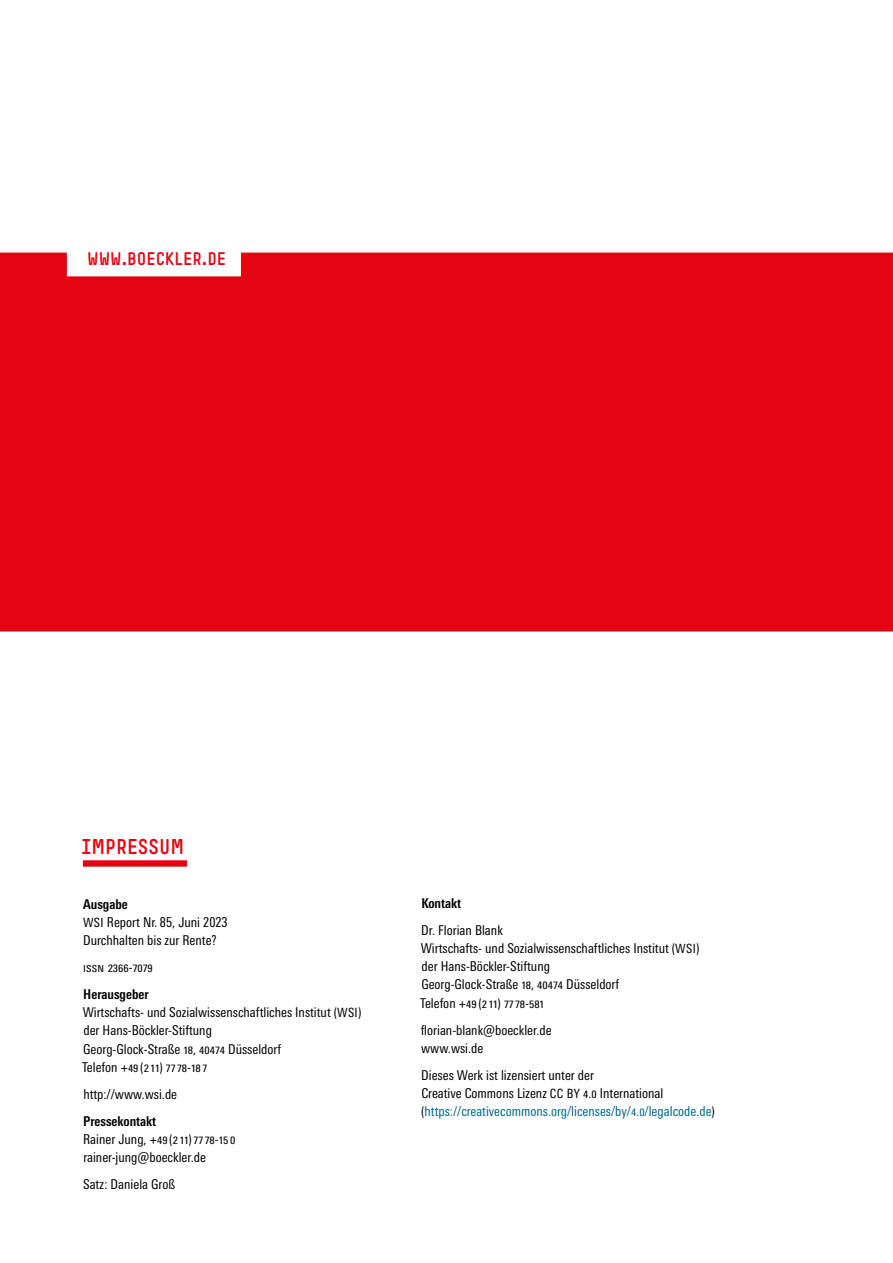
<style>
.page{position:relative;width:893px;height:1263px;background:#fff}
.page>*{position:absolute;margin:0;border:0;box-sizing:border-box;transform-origin:0 0}
.t1{font:21px "Simple HBS";color:#e30513}
.t2{font:18px "Simple HBS";color:#e30513}
.t3{font:condensed 13.5px/18px "Univers Next Pro";color:#000}
.t4{font:700 condensed 13.5px/27.2px "Univers Next Pro";color:#000}
.s1{font-weight:700}
.s2{font-size:12.75px}
.s3{font-weight:400;font-size:12.75px}
.s4{font-weight:400}
.s5{color:#00678b}
</style>
<div class="page">
<div style="left:0;top:253px;width:893px;height:378px;background:#e30513"></div>
<div style="left:83px;top:860px;width:104px;height:7px;background:#e30513"></div>
<h2 class="t2" style="left:87px;top:249px;width:141px">WWW.BOECKLER.DE</h2>
<h1 class="t1" style="left:82px;top:835px;width:104px">IMPRESSUM</h1>
<p class="t3" style="left:83px;top:895px;width:146px"><span class="s1">Ausgabe<br></span><span class="s2">WSI</span> Report Nr. 85, Juni 2023<br>Durchhalten bis zur Rente?</p>
<p class="t4" style="left:83px;top:954px;width:71px"><span class="s3">ISSN</span> <span class="s4">2366-7079<br></span>Herausgeber</p>
<p class="t3" style="left:82px;top:1003px;width:281px">Wirtschafts- und Sozialwissenschaftliches Institut (<span class="s2">WSI</span>) der Hans-Böckler-Stiftung<br>Georg-Glock-Straße 18, 40474 Düsseldorf<br>Telefon +49(211) 7778-187</p>
<p class="t3" style="left:83px;top:1085px;width:95px">http://www.wsi.de</p>
<p class="t4" style="left:83px;top:1107px;width:74px">Pressekontakt</p>
<p class="t3" style="left:83px;top:1130px;width:154px">Rainer Jung, +49(211)7778-150 rainer-jung@boeckler.de</p>
<p class="t3" style="left:83px;top:1175px;width:93px">Satz: Daniela Groß</p>
<p class="t4" style="left:421px;top:890px;width:41px">Kontakt</p>
<p class="t3" style="left:420px;top:921px;width:281px">Dr. Florian Blank<br>Wirtschafts- und Sozialwissenschaftliches Institut (<span class="s2">WSI</span>) der Hans-Böckler-Stiftung<br>Georg-Glock-Straße 18, 40474 Düsseldorf<br>Telefon +49(211) 7778-581</p>
<p class="t3" style="left:421px;top:1021px;width:132px">florian-blank@boeckler.de www.wsi.de</p>
<p class="t3" style="left:421px;top:1066px;width:295px">Dieses Werk ist lizensiert unter der<br>Creative Commons Lizenz <span class="s2">CC BY</span> 4.0 International (<span class="s5">https://creativecommons.org/licenses/by/4.0/legalcode.de</span>)</p>
</div>
